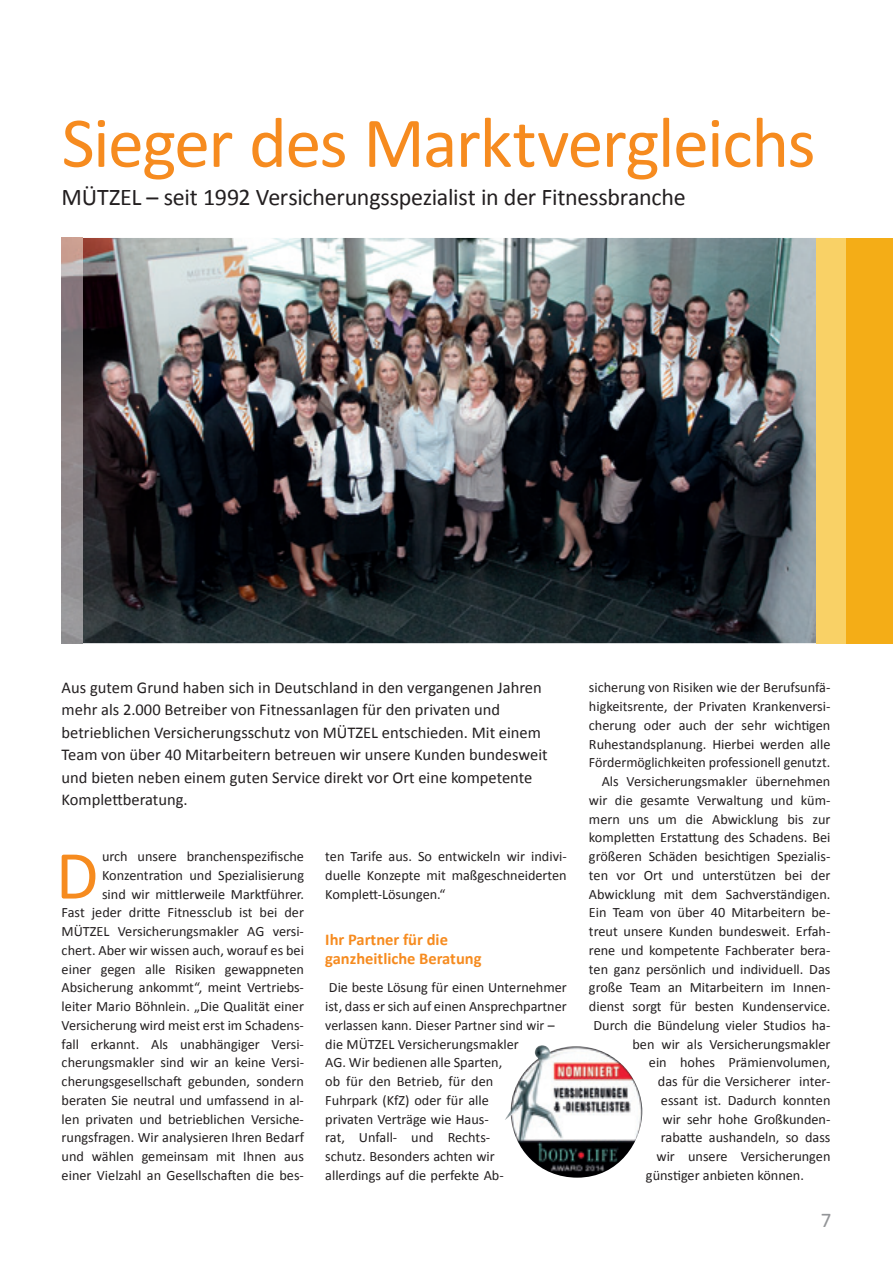
<style>
.page{position:relative;width:893px;height:1263px;background:#fff}
.page>*{position:absolute;margin:0;border:0;box-sizing:border-box;transform-origin:0 0}
.t1{font:72px "Calibri";letter-spacing:-.025em;color:#f68b1f}
.t2{font:69.45px "Calibri";color:#f68b1f}
.t3{font:24px "Calibri";letter-spacing:-.01em;color:#231f20}
.t4{font:21px "Calibri";color:#939598}
.t5{font:16.5px/22.5px "Calibri";color:#231f20}
.t6{font:700 16.5px/19.5px "Calibri";color:#f68b1f}
.t7{font:14.25px/18.8px "Calibri";color:#231f20;text-align:right}
</style>
<div class="page">
<img style="left:83px;top:238px;width:733px;height:405px">
<div style="left:846px;top:238px;width:47px;height:405px;background:#f4ad17"></div>
<div style="left:816px;top:238px;width:30px;height:405px;background:#f9d166"></div>
<img style="left:505px;top:1045px;width:137px;height:133px">
<h1 class="t1" style="left:62px;top:98px;width:755px">sieger des Marktvergleichs</h1>
<h3 class="t3" style="left:62px;top:182px;width:626px">MÜTZEL – seit 1992 Versicherungsspezialist in der Fitnessbranche</h3>
<p class="t5" style="left:62px;top:675px;width:487px">aus gutem Grund haben sich in Deutschland in den vergangenen Jahren mehr als 2.000 Betreiber von Fitnessanlagen für den privaten und betrieblichen Versicherungsschutz von MÜtZel entschieden. Mit einem Team von über 40 Mitarbeitern betreuen wir unsere Kunden bundesweit und bieten neben einem guten service direkt vor Ort eine kompetente Komplettberatung.</p>
<p class="t7" style="left:62px;top:846px;width:244px">urch unsere branchenspezifische Konzentration und Spezia lisierung<br>sind wir mittlerweile Marktführer.<br>Fast jeder dritte Fitnessclub ist bei der MÜtZel Versicherungsmakler aG versi&shy;chert. aber wir wissen auch, worauf es bei einer gegen alle risiken gewappneten absicherung ankommt“, meint Vertriebs&shy;leiter Mario Böhnlein. „Die Qualität einer Versicherung wird meist erst im schadens&shy;fall erkannt. als unabhängiger Versi&shy;cherungsmakler sind wir an keine Versi&shy;cherungsgesellschaft gebunden, sondern beraten sie neutral und umfassend in al&shy;len privaten und betrieblichen Versiche&shy;rungsfragen. Wir analysieren Ihren Bedarf und wählen gemeinsam mit Ihnen aus einer Vielzahl an Gesellschaften die bes-</p>
<p class="t7" style="left:325px;top:846px;width:243px;text-align:justify">ten tarife aus. so entwickeln wir indivi&shy;duelle konzepte mit maßgeschneiderten Komplett-Lösungen.“</p>
<h2 class="t2" style="left:56px;top:832px;width:44px">D</h2>
<p class="t6" style="left:325px;top:929px;width:158px">Ihr Partner für die ganzheitliche Beratung</p>
<p class="t7" style="left:325px;top:977px;width:243px;text-align:left">Die beste lösung für einen Unternehmer ist, dass er sich auf einen ansprechpartner verlassen kann. Dieser Partner sind wir – die MÜtZel Versicherungsmakler<br>aG. Wir bedienen alle sparten,<br>ob für den Betrieb, für den<br>Fuhrpark (KfZ) oder für alle<br>privaten Verträge wie Haus-<br>rat, Unfall- und rechts-<br>schutz. Besonders achten wir<br>allerdings auf die perfekte ab-</p>
<p class="t7" style="left:589px;top:677px;width:243px">sicherung von risiken wie der Berufsunfä-</p>
<p class="t7" style="left:589px;top:696px;width:243px">higkeitsrente, der Privaten krankenversi-</p>
<p class="t7" style="left:589px;top:715px;width:243px">cherung oder auch der sehr wichtigen</p>
<p class="t7" style="left:589px;top:734px;width:243px">ruhestandsplanung. Hierbei werden alle</p>
<p class="t7" style="left:589px;top:752px;width:243px">Fördermöglichkeiten professionell genutzt.</p>
<p class="t7" style="left:602px;top:771px;width:230px">als Versicherungsmakler übernehmen</p>
<p class="t7" style="left:589px;top:790px;width:243px">wir die gesamte Verwaltung und küm-</p>
<p class="t7" style="left:589px;top:809px;width:243px">mern uns um die abwicklung bis zur</p>
<p class="t7" style="left:589px;top:827px;width:243px">kompletten Erstattung des Schadens. Bei</p>
<p class="t7" style="left:589px;top:846px;width:243px">größeren Schäden besichtigen Spezialis-</p>
<p class="t7" style="left:589px;top:865px;width:243px">ten vor Ort und unterstützen bei der</p>
<p class="t7" style="left:589px;top:884px;width:243px">abwicklung mit dem sachverständigen.</p>
<p class="t7" style="left:589px;top:902px;width:243px">Ein Team von über 40 Mitarbeitern be-</p>
<p class="t7" style="left:589px;top:921px;width:243px">treut unsere kunden bundesweit. erfah-</p>
<p class="t7" style="left:589px;top:940px;width:243px">rene und kompetente Fachberater bera-</p>
<p class="t7" style="left:589px;top:959px;width:243px">ten ganz persönlich und individuell. Das</p>
<p class="t7" style="left:589px;top:977px;width:243px">große Team an Mitarbeitern im Innen-</p>
<p class="t7" style="left:589px;top:996px;width:243px">dienst sorgt für besten kundenservice.</p>
<p class="t7" style="left:593px;top:1015px;width:238px">Durch die Bündelung vieler studios ha-</p>
<p class="t7" style="left:632px;top:1034px;width:200px">ben wir als Versicherungsmakler</p>
<p class="t7" style="left:649px;top:1052px;width:183px">ein hohes Prämienvolumen,</p>
<p class="t7" style="left:658px;top:1071px;width:174px">das für die Versicherer inter-</p>
<p class="t7" style="left:661px;top:1090px;width:171px">essant ist. Dadurch konnten</p>
<p class="t7" style="left:662px;top:1109px;width:169px">wir sehr hohe Großkunden-</p>
<p class="t7" style="left:661px;top:1127px;width:171px">rabatte aushandeln, so dass</p>
<p class="t7" style="left:656px;top:1146px;width:175px">wir unsere Versicherungen</p>
<p class="t7" style="left:646px;top:1165px;width:160px">günstiger anbieten können.</p>
<h3 class="t4" style="left:821px;top:1207px;width:12px">7</h3>
</div>
